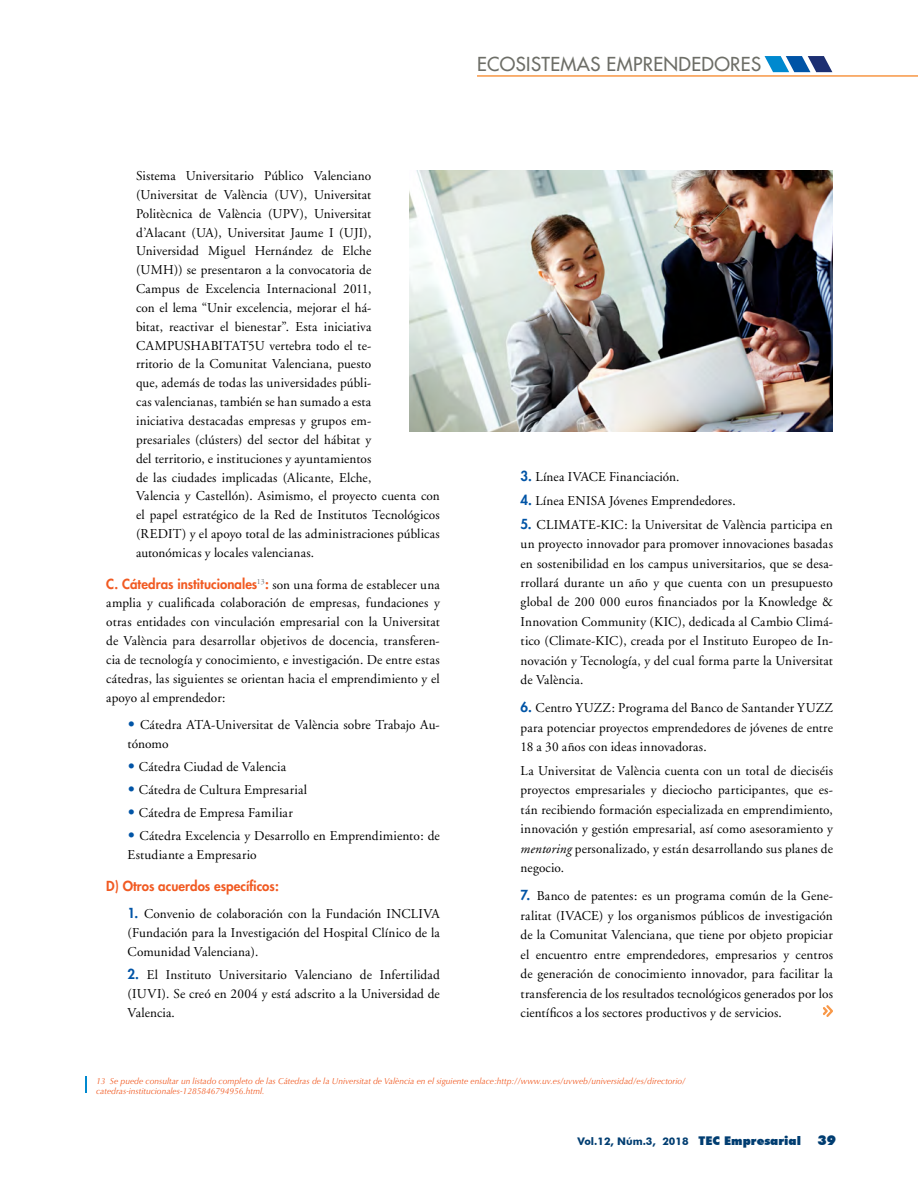
<style>
.page{position:relative;width:918px;height:1188px;background:#fff}
.page>*{position:absolute;margin:0;border:0;box-sizing:border-box;transform-origin:0 0}
.t1{font:18.75px "Futura";letter-spacing:.02em;color:#6d6e67}
.t2{font:13.5px/18.9px "Adobe Garamond";letter-spacing:.01em;color:#000;text-align:justify}
.t3{font:800 13.5px "Futura";letter-spacing:.005em;color:#f15a22}
.t4{font:700 10.5px "Futura BT";color:#003d71}
.t5{font:italic 8.7px/9.8px "Optima";letter-spacing:.005em;color:#f15a22;scale:.96 1}
.s1{font-family:"Adobe Garamond";font-weight:400;color:#000}
.s2{font-family:"Futura";color:#0054a6}
.s3{font-family:"Futura";font-weight:800;color:#0054a6}
.s4{font-style:italic}
.s5{font-weight:900;font-size:12px}
.s6{font-weight:900;font-size:13.5px}
</style>
<div class="page">
<hr style="left:477px;top:75px;width:441px;height:2px;background:#f58220">
<svg style="left:765px;top:56px;width:67px;height:16px"></svg>
<svg style="left:86px;top:1076px;width:1px;height:16px"></svg>
<img style="left:410px;top:170px;width:423px;height:262px">
<svg style="left:823px;top:1005px;width:10px;height:12px"></svg>
<h1 class="t1" style="left:477px;top:52px;width:286px">ECOSISTEMAS EMPRENDEDORES</h1>
<p class="t2" style="left:136px;top:167px;width:305px;text-align:left">Sistema Universitario Público Valenciano<br>(Universitat de València (UV), Universitat<br>Politècnica de València (UPV), Universitat<br>d’Alacant (UA), Universitat Jaume I (UJI),<br>Universidad Miguel Hernández de Elche<br>(UMH)) se presentaron a la convocatoria de<br>Campus de Excelencia Internacional 2011,<br>con el lema “Unir excelencia, mejorar el há-<br>bitat, reactivar el bienestar”. Esta iniciativa CAMPUSHABITAT5U vertebra todo el te-<br>rritorio de la Comunitat Valenciana, puesto<br>que, además de todas las universidades públi-<br>cas valencianas, también se han sumado a esta<br>iniciativa destacadas empresas y grupos em-<br>presariales (clústers) del sector del hábitat y<br>del territorio, e instituciones y ayuntamientos<br>de las ciudades implicadas (Alicante, Elche,<br>Valencia y Castellón). Asimismo, el proyecto cuenta con el papel estratégico de la Red de Institutos Tecnológicos (REDIT) y el apoyo total de las administraciones públicas autonómicas y locales valencianas.</p>
<p class="t3" style="left:106px;top:575px;width:335px">C. Cátedras institucionales<sup>13</sup>: <span class="s1">son una forma de establecer una</span></p>
<p class="t2" style="left:106px;top:594px;width:335px">amplia y cualificada colaboración de empresas, fundaciones y otras entidades con vinculación empresarial con la Universitat de València para desarrollar objetivos de docencia, transferen&shy;cia de tecnología y conocimiento, e investigación. De entre estas cátedras, las siguientes se orientan hacia el emprendimiento y el apoyo al emprendedor:</p>
<p class="t2" style="left:128px;top:716px;width:314px"><span class="s2">•</span> Cátedra ATA-Universitat de València sobre Trabajo Au&shy;tónomo</p>
<p class="t2" style="left:128px;top:758px;width:160px"><span class="s2">•</span> Cátedra Ciudad de Valencia</p>
<p class="t2" style="left:128px;top:781px;width:181px"><span class="s2">•</span> Cátedra de Cultura Empresarial</p>
<p class="t2" style="left:128px;top:804px;width:167px"><span class="s2">•</span> Cátedra de Empresa Familiar</p>
<p class="t2" style="left:128px;top:827px;width:314px"><span class="s2">•</span> Cátedra Excelencia y Desarrollo en Emprendimiento: de<br>Estudiante a Empresario</p>
<p class="t3" style="left:106px;top:877px;width:174px">D) Otros acuerdos específicos:</p>
<p class="t2" style="left:128px;top:905px;width:314px"><span class="s3">1.</span> Convenio de colaboración con la Fundación INCLIVA (Fundación para la Investigación del Hospital Clínico de la Comunidad Valenciana).</p>
<p class="t2" style="left:128px;top:966px;width:314px"><span class="s3">2.</span> El Instituto Universitario Valenciano de Infertilidad (IUVI). Se creó en 2004 y está adscrito a la Universidad de Valencia.</p>
<p class="t2" style="left:521px;top:468px;width:160px"><span class="s3">3.</span> Línea IVACE Financiación.</p>
<p class="t2" style="left:521px;top:491px;width:217px"><span class="s3">4.</span> Línea ENISA Jóvenes Emprendedores.</p>
<p class="t2" style="left:521px;top:515px;width:314px;line-height:19.5px"><span class="s3">5.</span> CLIMATE-KIC: la Universitat de València participa en un proyecto innovador para promover innovaciones basadas en sostenibilidad en los campus universitarios, que se desa&shy;rrollará durante un año y que cuenta con un presupuesto global de 200 000 euros financiados por la Knowledge &amp; Innovation Community (KIC), dedicada al Cambio Climá&shy;tico (Climate-KIC), creada por el Instituto Europeo de In&shy;novación y Tecnología, y del cual forma parte la Universitat de València.</p>
<p class="t2" style="left:521px;top:699px;width:314px;line-height:19.5px"><span class="s3">6.</span> Centro YUZZ: Programa del Banco de Santander YUZZ para potenciar proyectos emprendedores de jóvenes de entre 18 a 30 años con ideas innovadoras.</p>
<p class="t2" style="left:521px;top:761px;width:314px;line-height:19.5px">La Universitat de València cuenta con un total de dieciséis proyectos empresariales y dieciocho participantes, que es&shy;tán recibiendo formación especializada en emprendimiento, innovación y gestión empresarial, así como asesoramiento y <span class="s4">mentoring</span> personalizado, y están desarrollando sus planes de negocio.</p>
<p class="t2" style="left:521px;top:887px;width:314px;line-height:19.5px"><span class="s3">7.</span> Banco de patentes: es un programa común de la Gene&shy;ralitat (IVACE) y los organismos públicos de investigación de la Comunitat Valenciana, que tiene por objeto propiciar el encuentro entre emprendedores, empresarios y centros de generación de conocimiento innovador, para facilitar la transferencia de los resultados tecnológicos generados por los científicos a los sectores productivos y de servicios.</p>
<p class="t5" style="left:96px;top:1076px;width:615px">13 Se puede consultar un listado completo de las Cátedras de la Universitat de València en el siguiente enlace:http://www.uv.es/uvweb/universidad/es/directorio/ catedras-institucionales-1285846794956.html.</p>
<p class="t4" style="left:578px;top:1135px;width:260px">Vol.12, Núm.3, 2018 <span class="s5">TEC Empresarial</span> <span class="s6">39</span></p>
</div>
